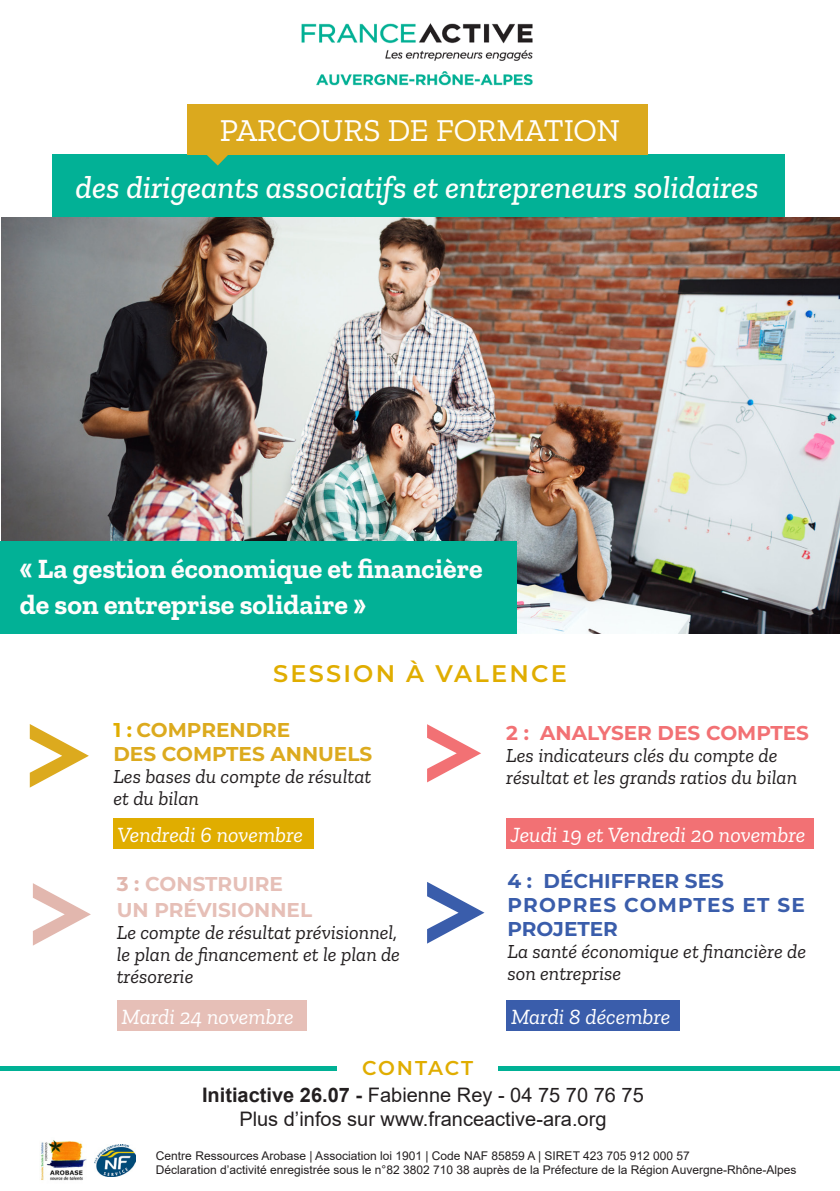
<style>
.page{position:relative;width:840px;height:1191px;background:#fff}
.page>*{position:absolute;margin:0;border:0;box-sizing:border-box;transform-origin:0 0}
.t1{font:italic 500 32px "Zilla Slab";color:#fffefc}
.t2{font:32px "Zilla Slab";letter-spacing:-.005em;color:#fffefc}
.t3{font:700 28px "Zilla Slab";color:#fefcfd}
.t4{font:700 28px "Zilla Slab";color:#fffefc}
.t5{font:600 24px "Montserrat";letter-spacing:.095em;color:#e0ad00}
.t6{font:italic 21.8px "Zilla Slab";color:#fff}
.t7{font:italic 20px/22px "Zilla Slab";color:#231f20}
.t8{font:20px "Arial";color:#231f20}
.t9{font:700 20px/24px "Montserrat";color:#3a5dab}
.t10{font:700 20px "Montserrat";color:#dcaa1e}
.t11{font:700 20px "Montserrat";color:#e6bfb7}
.t12{font:700 20px "Montserrat";color:#f27174}
.t13{font:600 20px "Montserrat";letter-spacing:.085em;color:#e0ad00}
.t14{font:12px "Arial";color:#231f20}
.s1{color:#e0ad00}
.s2{color:#e2b7ae}
.s3{font-weight:700}
</style>
<div class="page">
<img style="left:301px;top:23px;width:232px;height:63px">
<div style="left:52px;top:155px;width:732px;height:62px;background:#02b196"></div>
<div style="left:187px;top:105px;width:460px;height:50px;background:#dba91e"></div>
<svg style="left:207px;top:155px;width:21px;height:10px"></svg>
<img style="left:1px;top:217px;width:838px;height:416px">
<div style="left:0;top:541px;width:516px;height:92px;background:#02b196"></div>
<svg style="left:30px;top:724px;width:59px;height:63px"></svg>
<svg style="left:427px;top:724px;width:54px;height:58px"></svg>
<svg style="left:33px;top:883px;width:58px;height:62px"></svg>
<svg style="left:427px;top:882px;width:57px;height:61px"></svg>
<div style="left:113px;top:818px;width:200px;height:31px;background:#e0ad00"></div>
<div style="left:506px;top:818px;width:307px;height:31px;background:#f27174"></div>
<div style="left:117px;top:1000px;width:189px;height:30px;background:#e6bfb7"></div>
<div style="left:506px;top:1000px;width:173px;height:30px;background:#3a5dab"></div>
<hr style="left:0;top:1066px;width:337px;height:4px;background:#00b195">
<hr style="left:498px;top:1066px;width:341px;height:4px;background:#00b195">
<img style="left:40px;top:1140px;width:46px;height:41px">
<img style="left:94px;top:1144px;width:42px;height:32px">
<p class="t2" style="left:220px;top:113px;width:401px">PARCOURS DE FORMATION</p>
<p class="t1" style="left:76px;top:170px;width:684px">des dirigeants associatifs et entrepreneurs solidaires</p>
<p class="t3" style="left:19px;top:553px;width:464px">« La gestion économique et financière</p>
<p class="t4" style="left:20px;top:588px;width:348px">de son entreprise solidaire »</p>
<p class="t5" style="left:273px;top:656px;width:295px">SESSION À VALENCE</p>
<p class="t10" style="left:113px;top:715px;width:178px"><span class="s1">1 :</span> COMPRENDRE</p>
<p class="t10" style="left:113px;top:739px;width:260px">DES COMPTES ANNUELS</p>
<p class="t7" style="left:113px;top:765px;width:259px">Les bases du compte de résultat</p>
<p class="t7" style="left:113px;top:787px;width:87px">et du bilan</p>
<p class="t12" style="left:506px;top:718px;width:304px">2 : ANALYSER DES COMPTES</p>
<p class="t7" style="left:506px;top:744px;width:273px">Les indicateurs clés du compte de</p>
<p class="t7" style="left:506px;top:766px;width:292px">résultat et les grands ratios du bilan</p>
<p class="t6" style="left:117px;top:823px;width:187px">Vendredi 6 novembre</p>
<p class="t6" style="left:510px;top:823px;width:296px">Jeudi 19 et Vendredi 20 novembre</p>
<p class="t11" style="left:117px;top:869px;width:167px"><span class="s2">3 :</span> CONSTRUIRE</p>
<p class="t11" style="left:117px;top:895px;width:197px">UN PRÉVISIONNEL</p>
<p class="t7" style="left:117px;top:921px;width:282px">Le compte de résultat prévisionnel,</p>
<p class="t7" style="left:117px;top:943px;width:284px">le plan de financement et le plan de trésorerie</p>
<p class="t9" style="left:507px;top:868px;width:299px">4 : DÉCHIFFRER SES<br>PROPRES COMPTES ET SE<br>PROJETER</p>
<p class="t7" style="left:507px;top:940px;width:300px">La santé économique et financière de</p>
<p class="t7" style="left:507px;top:962px;width:115px">son entreprise</p>
<p class="t6" style="left:121px;top:1004px;width:173px">Mardi 24 novembre</p>
<p class="t6" style="left:510px;top:1004px;width:161px">Mardi 8 décembre</p>
<p class="t13" style="left:362px;top:1053px;width:112px">CONTACT</p>
<p class="t8" style="left:202px;top:1081px;width:443px"><span class="s3">Initiactive 26.07 -</span> Fabienne Rey - 04 75 70 76 75</p>
<p class="t8" style="left:239px;top:1105px;width:368px">Plus d’infos sur www.franceactive-ara.org</p>
<p class="t14" style="left:156px;top:1147px;width:535px">Centre Ressources Arobase | Association loi 1901 | Code NAF 85859 A | SIRET 423 705 912 000 57</p>
<p class="t14" style="left:156px;top:1161px;width:641px">Déclaration d’activité enregistrée sous le n°82 3802 710 38 auprès de la Préfecture de la Région Auvergne-Rhône-Alpes</p>
</div>
